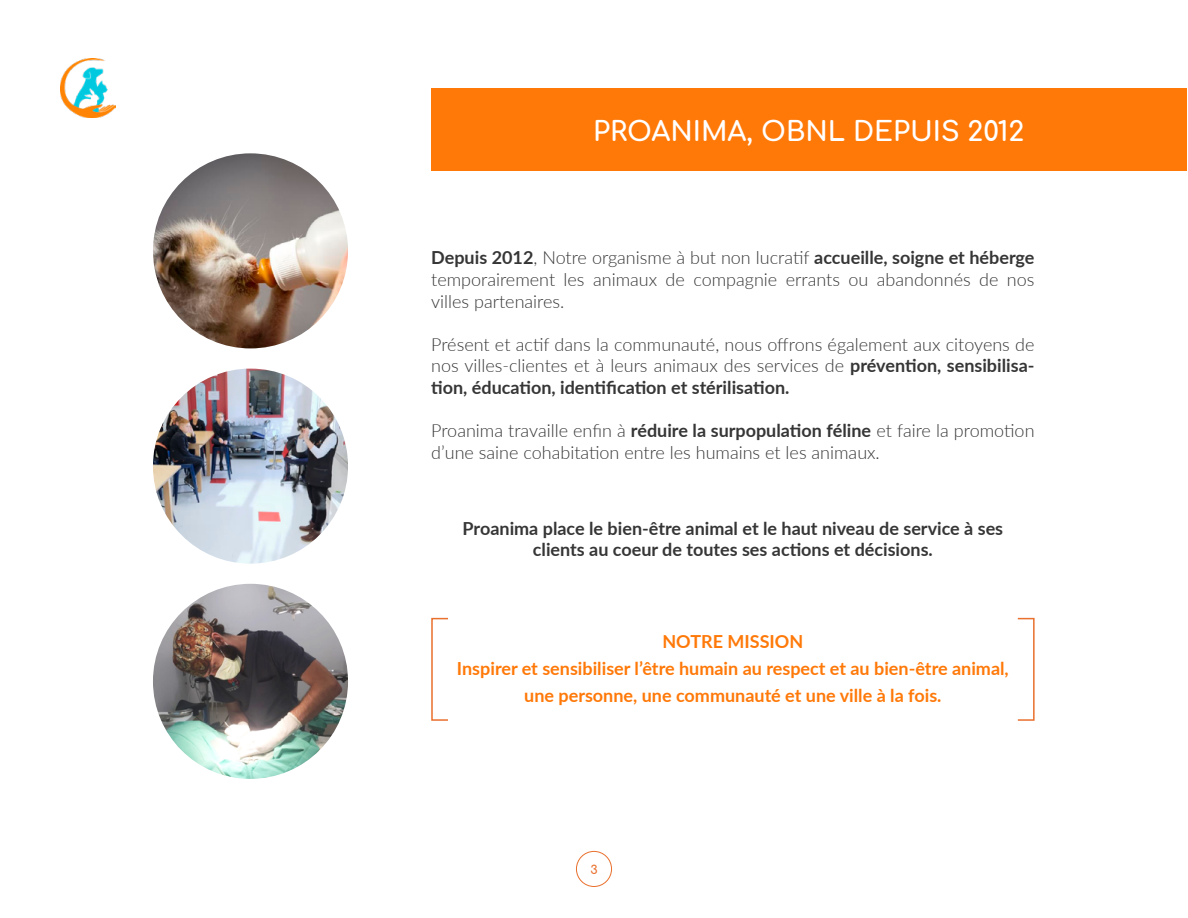
<style>
.page{position:relative;width:1188px;height:918px;background:#fff}
.page>*{position:absolute;margin:0;border:0;box-sizing:border-box;transform-origin:0 0}
.t1{font:700 27px "Comfortaa";color:#fff}
.t2{font:300 18px/21.6px "Lato";color:#363636;text-align:justify}
.t3{font:700 18px/27px "Lato";color:#ff7909;text-align:center}
.t4{font:700 18px/21.6px "Lato";color:#363636;text-align:center}
.t5{font:700 12px "Comfortaa";color:#e9702d}
.s1{font-weight:700}
</style>
<div class="page">
<div style="left:576px;top:851px;width:36px;height:36px;border:1px solid #e9702d;border-radius:50%"></div>
<div style="left:431px;top:618px;width:18px;height:103px;border:2px solid #e9702d"></div>
<div style="left:1017px;top:618px;width:18px;height:103px;border:2px solid #e9702d"></div>
<img style="left:153px;top:153px;width:195px;height:195px;border-radius:98px">
<img style="left:153px;top:369px;width:195px;height:195px;border-radius:98px">
<img style="left:153px;top:584px;width:195px;height:195px;border-radius:98px">
<div style="left:431px;top:89px;width:756px;height:82px;background:#ff7909"></div>
<img style="left:60px;top:58px;width:55px;height:59px">
<h1 class="t1" style="left:593px;top:106px;width:433px">PROANIMA, OBNL DEPUIS 2012</h1>
<p class="t2" style="left:431px;top:246px;width:605px"><span class="s1">Depuis 2012</span>, Notre organisme à but non lucratif <span class="s1">accueille, soigne et héberge </span>temporairement les animaux de compagnie errants ou abandonnés de nos villes partenaires.</p>
<p class="t2" style="left:431px;top:333px;width:605px">Présent et actif dans la communauté, nous offrons également aux citoyens de nos villes-clientes et à leurs animaux des services de <span class="s1">prévention, sensibilisa&shy;tion, éducation, identification et stérilisation.</span></p>
<p class="t2" style="left:431px;top:419px;width:605px">Proanima travaille enfin à <span class="s1">réduire la surpopulation féline</span> et faire la promotion d’une saine cohabitation entre les humains et les animaux.</p>
<p class="t4" style="left:463px;top:517px;width:542px">Proanima place le bien-être animal et le haut niveau de service à ses clients au coeur de toutes ses actions et décisions.</p>
<p class="t3" style="left:457px;top:627px;width:553px">NOTRE MISSION<br>Inspirer et sensibiliser l’être humain au respect et au bien-être animal, une personne, une communauté et une ville à la fois.</p>
<p class="t5" style="left:590px;top:859px;width:9px">3</p>
</div>
